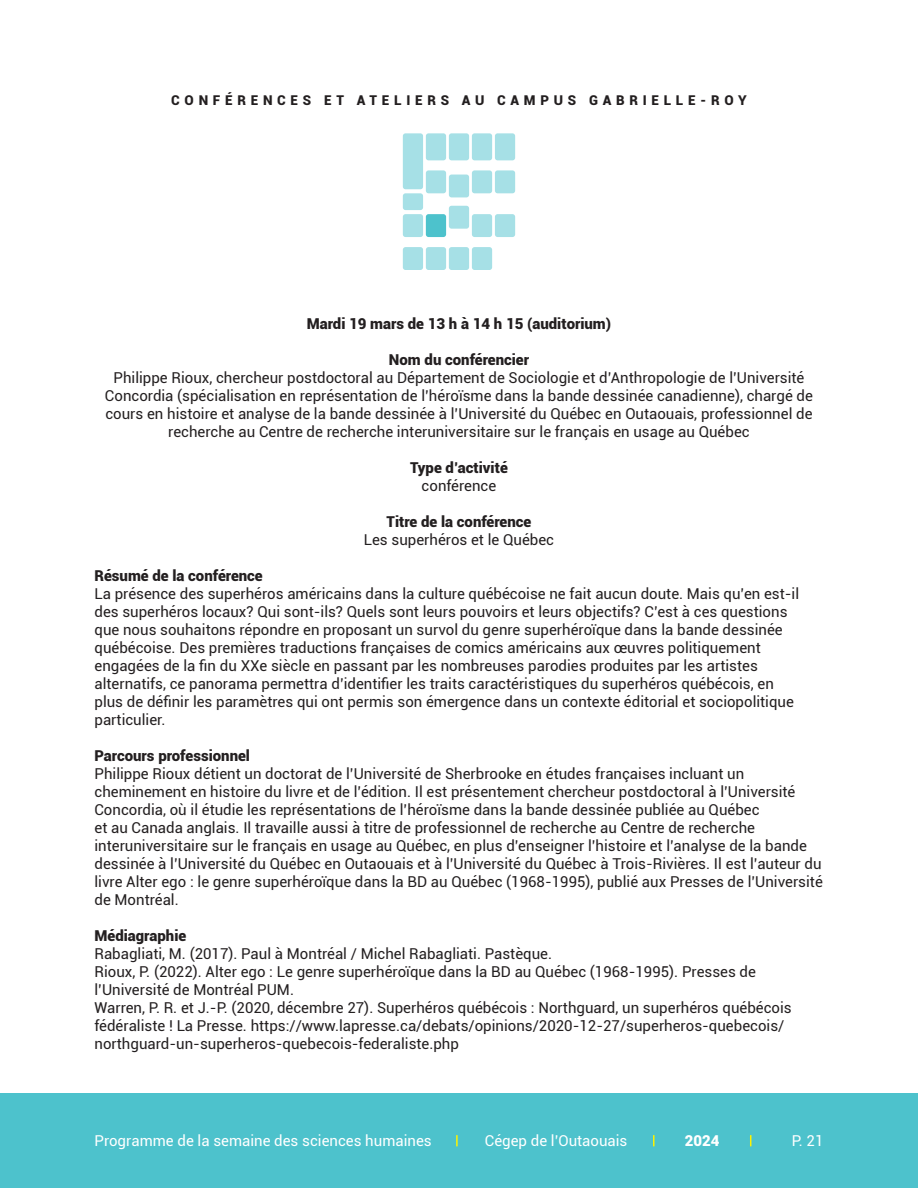
<style>
.page{position:relative;width:918px;height:1188px;background:#fff}
.page>*{position:absolute;margin:0;border:0;box-sizing:border-box;transform-origin:0 0}
.t1{font:15px/18px "Roboto";color:#231f20}
.t2{font:900 15px "Roboto";color:#231f20}
.t3{font:15px "Roboto";color:#fff}
.t4{font:900 15px "Roboto";color:#fff}
.t5{font:900 13.5px "Roboto";letter-spacing:.35em;color:#231f20}
</style>
<div class="page">
<div style="left:403px;top:133px;width:20px;height:56px;background:#a6e0e6;border-radius:3px"></div>
<div style="left:426px;top:214px;width:20px;height:23px;background:#4dc2cc;border-radius:3px"></div>
<div style="left:449px;top:206px;width:20px;height:23px;background:#a6e0e6;border-radius:3px"></div>
<div style="left:472px;top:214px;width:20px;height:23px;background:#a6e0e6;border-radius:3px"></div>
<div style="left:495px;top:214px;width:20px;height:23px;background:#a6e0e6;border-radius:3px"></div>
<div style="left:426px;top:247px;width:20px;height:23px;background:#a6e0e6;border-radius:3px"></div>
<div style="left:449px;top:247px;width:20px;height:23px;background:#a6e0e6;border-radius:3px"></div>
<div style="left:472px;top:247px;width:20px;height:23px;background:#a6e0e6;border-radius:3px"></div>
<div style="left:426px;top:170px;width:20px;height:23px;background:#a6e0e6;border-radius:3px"></div>
<div style="left:449px;top:175px;width:20px;height:22px;background:#a6e0e6;border-radius:3px"></div>
<div style="left:472px;top:170px;width:20px;height:23px;background:#a6e0e6;border-radius:3px"></div>
<div style="left:495px;top:170px;width:20px;height:23px;background:#a6e0e6;border-radius:3px"></div>
<div style="left:426px;top:133px;width:20px;height:27px;background:#a6e0e6;border-radius:3px"></div>
<div style="left:449px;top:133px;width:20px;height:27px;background:#a6e0e6;border-radius:3px"></div>
<div style="left:472px;top:133px;width:20px;height:27px;background:#a6e0e6;border-radius:3px"></div>
<div style="left:495px;top:133px;width:20px;height:27px;background:#a6e0e6;border-radius:3px"></div>
<div style="left:403px;top:193px;width:20px;height:17px;background:#a6e0e6;border-radius:3px"></div>
<div style="left:403px;top:214px;width:20px;height:23px;background:#a6e0e6;border-radius:3px"></div>
<div style="left:403px;top:247px;width:20px;height:23px;background:#a6e0e6;border-radius:3px"></div>
<div style="left:0;top:1094px;width:918px;height:94px;background:#4dc2cc"></div>
<svg style="left:456px;top:1135px;width:2px;height:11px"></svg>
<svg style="left:653px;top:1135px;width:2px;height:11px"></svg>
<p class="t5" style="left:171px;top:90px;width:577px">CONFÉRENCES ET ATELIERS AU CAMPUS GABRIELLE-ROY</p>
<p class="t2" style="left:307px;top:313px;width:306px">Mardi 19 mars de 13 h à 14 h 15 (auditorium)</p>
<p class="t2" style="left:389px;top:349px;width:142px">Nom du conférencier</p>
<p class="t1" style="left:105px;top:368px;width:709px;text-align:center">Philippe Rioux, chercheur postdoctoral au Département de Sociologie et d’Anthropologie de l’Université Concordia (spécialisation en représentation de l’héroïsme dans la bande dessinée canadienne), chargé de cours en histoire et analyse de la bande dessinée à l’Université du Québec en Outaouais, professionnel de recherche au Centre de recherche interuniversitaire sur le français en usage au Québec</p>
<p class="t2" style="left:410px;top:457px;width:99px">Type d’activité</p>
<p class="t1" style="left:422px;top:476px;width:76px">conférence</p>
<p class="t2" style="left:387px;top:511px;width:146px">Titre de la conférence</p>
<p class="t1" style="left:364px;top:530px;width:192px">Les superhéros et le Québec</p>
<p class="t2" style="left:94px;top:565px;width:170px">Résumé de la conférence</p>
<p class="t1" style="left:94px;top:584px;width:706px">La présence des superhéros américains dans la culture québécoise ne fait aucun doute. Mais qu’en est-il des superhéros locaux? Qui sont-ils? Quels sont leurs pouvoirs et leurs objectifs? C’est à ces questions que nous souhaitons répondre en proposant un survol du genre superhéroïque dans la bande dessinée québécoise. Des premières traductions françaises de comics américains aux œuvres politiquement engagées de la fin du XXe siècle en passant par les nombreuses parodies produites par les artistes alternatifs, ce panorama permettra d’identifier les traits caractéristiques du superhéros québécois, en plus de définir les paramètres qui ont permis son émergence dans un contexte éditorial et sociopolitique particulier.</p>
<p class="t2" style="left:94px;top:745px;width:157px">Parcours professionnel</p>
<p class="t1" style="left:94px;top:764px;width:730px">Philippe Rioux détient un doctorat de l’Université de Sherbrooke en études françaises incluant un cheminement en histoire du livre et de l’édition. Il est présentement chercheur postdoctoral à l’Université Concordia, où il étudie les représentations de l’héroïsme dans la bande dessinée publiée au Québec<br>et au Canada anglais. Il travaille aussi à titre de professionnel de recherche au Centre de recherche interuniversitaire sur le français en usage au Québec, en plus d’enseigner l’histoire et l’analyse de la bande dessinée à l’Université du Québec en Outaouais et à l’Université du Québec à Trois-Rivières. Il est l’auteur du livre Alter ego : le genre superhéroïque dans la BD au Québec (1968-1995), publié aux Presses de l’Université de Montréal.</p>
<p class="t2" style="left:94px;top:925px;width:93px">Médiagraphie</p>
<p class="t1" style="left:94px;top:944px;width:459px">Rabagliati, M. (2017). Paul à Montréal / Michel Rabagliati. Pastèque.</p>
<p class="t1" style="left:94px;top:962px;width:663px">Rioux, P. (2022). Alter ego : Le genre superhéroïque dans la BD au Québec (1968-1995). Presses de l’Université de Montréal PUM.</p>
<p class="t1" style="left:94px;top:998px;width:699px">Warren, P. R. et J.-P. (2020, décembre 27). Superhéros québécois : Northguard, un superhéros québécois fédéraliste ! La Presse. https://www.lapresse.ca/debats/opinions/2020-12-27/superheros-quebecois/ northguard-un-superheros-quebecois-federaliste.php</p>
<p class="t3" style="left:94px;top:1131px;width:339px">Programme de la semaine des sciences humaines</p>
<p class="t3" style="left:485px;top:1131px;width:144px">Cégep de l’Outaouais</p>
<p class="t4" style="left:685px;top:1130px;width:36px">2024</p>
<p class="t3" style="left:792px;top:1131px;width:33px">P. 21</p>
</div>
